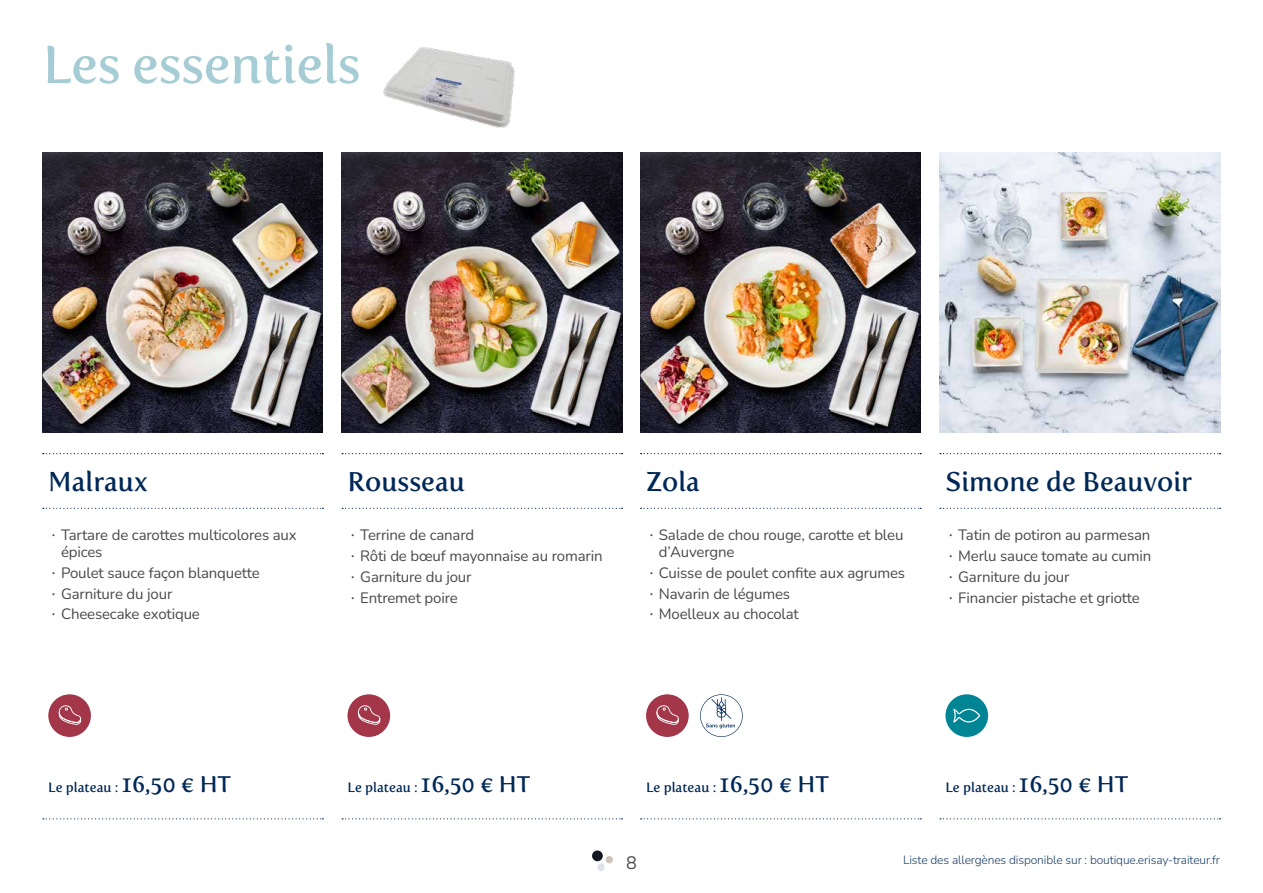
<style>
.page{position:relative;width:1263px;height:893px;background:#fff}
.page>*{position:absolute;margin:0;border:0;box-sizing:border-box;transform-origin:0 0}
.t1{font:52.5px "Fertigo Pro";letter-spacing:-.01em;color:#a6cdd5}
.t2{font:27px "Fertigo Pro";color:#002856}
.t3{font:200 18px "Nunito";color:#4a4a49}
.t4{font:200 15px/20.7px "Nunito";letter-spacing:-.01em;color:#4a4a49}
.t5{font:13.5px "Fertigo Pro";color:#002856}
.t6{font:200 12px "Nunito";letter-spacing:-.01em;color:#1a3e67}
.s1{font-size:18px}
.s2{font-size:22.5px}
</style>
<div class="page">
<img style="left:383px;top:47px;width:132px;height:81px">
<svg style="left:43px;top:453px;width:280px;height:1px"></svg>
<svg style="left:43px;top:818px;width:280px;height:1px"></svg>
<svg style="left:43px;top:508px;width:280px;height:1px"></svg>
<img style="left:42px;top:152px;width:281px;height:281px">
<div style="left:48px;top:694px;width:43px;height:43px;background:#a4364a;border-radius:50%"></div>
<svg style="left:59px;top:705px;width:22px;height:20px"></svg>
<svg style="left:342px;top:453px;width:281px;height:1px"></svg>
<svg style="left:342px;top:818px;width:281px;height:1px"></svg>
<svg style="left:342px;top:508px;width:281px;height:1px"></svg>
<img style="left:341px;top:152px;width:281px;height:281px">
<div style="left:347px;top:694px;width:43px;height:43px;background:#a4364a;border-radius:50%"></div>
<svg style="left:358px;top:705px;width:22px;height:20px"></svg>
<svg style="left:641px;top:453px;width:280px;height:1px"></svg>
<svg style="left:641px;top:818px;width:280px;height:1px"></svg>
<svg style="left:641px;top:508px;width:280px;height:1px"></svg>
<img style="left:640px;top:152px;width:281px;height:281px">
<div style="left:646px;top:694px;width:43px;height:43px;background:#a4364a;border-radius:50%"></div>
<svg style="left:656px;top:705px;width:23px;height:20px"></svg>
<svg style="left:700px;top:694px;width:43px;height:43px"></svg>
<svg style="left:940px;top:453px;width:280px;height:1px"></svg>
<svg style="left:940px;top:818px;width:280px;height:1px"></svg>
<svg style="left:940px;top:508px;width:280px;height:1px"></svg>
<img style="left:939px;top:152px;width:281px;height:281px">
<div style="left:945px;top:694px;width:43px;height:43px;background:#018494;border-radius:50%"></div>
<svg style="left:953px;top:708px;width:27px;height:15px"></svg>
<div style="left:592px;top:850px;width:11px;height:11px;background:#131723;border-radius:50%"></div>
<div style="left:605px;top:856px;width:8px;height:7px;background:#d1c3ba;border-radius:50%"></div>
<div style="left:597px;top:863px;width:8px;height:8px;background:#dee2ed;border-radius:50%"></div>
<h1 class="t1" style="left:43px;top:34px;width:320px">Les essentiels</h1>
<h2 class="t2" style="left:48px;top:466px;width:101px">Malraux</h2>
<p class="t4" style="left:61px;top:526px;width:237px;line-height:16.5px;text-indent:-13px"><span class="s1">∙</span>Tartare de carottes multicolores aux épices</p>
<p class="t4" style="left:48px;top:562px;width:213px"><span class="s1">∙</span>Poulet sauce façon blanquette <span class="s1">∙</span>Garniture du jour <span class="s1">∙</span>Cheesecake exotique</p>
<h2 class="t2" style="left:347px;top:466px;width:119px">Rousseau</h2>
<p class="t4" style="left:347px;top:524px;width:257px"><span class="s1">∙</span>Terrine de canard<br><span class="s1">∙</span>Rôti de bœuf mayonnaise au romarin <span class="s1">∙</span>Garniture du jour<br><span class="s1">∙</span>Entremet poire</p>
<h2 class="t2" style="left:646px;top:466px;width:55px">Zola</h2>
<p class="t4" style="left:659px;top:526px;width:246px;line-height:16.5px;text-indent:-13px"><span class="s1">∙</span>Salade de chou rouge, carotte et bleu d’Auvergne</p>
<p class="t4" style="left:646px;top:562px;width:261px"><span class="s1">∙</span>Cuisse de poulet confite aux agrumes <span class="s1">∙</span>Navarin de légumes<br><span class="s1">∙</span>Moelleux au chocolat</p>
<h2 class="t2" style="left:945px;top:466px;width:248px">Simone de Beauvoir</h2>
<p class="t4" style="left:945px;top:524px;width:207px"><span class="s1">∙</span>Tatin de potiron au parmesan <span class="s1">∙</span>Merlu sauce tomate au cumin <span class="s1">∙</span>Garniture du jour<br><span class="s1">∙</span>Financier pistache et griotte</p>
<p class="t5" style="left:48px;top:779px;width:184px">Le plateau : <span class="s2">16,50 € HT</span></p>
<p class="t5" style="left:347px;top:779px;width:184px">Le plateau : <span class="s2">16,50 € HT</span></p>
<p class="t5" style="left:646px;top:779px;width:184px">Le plateau : <span class="s2">16,50 € HT</span></p>
<p class="t3" style="left:626px;top:850px;width:12px">8</p>
<p class="t5" style="left:945px;top:779px;width:184px">Le plateau : <span class="s2">16,50 € HT</span></p>
<p class="t6" style="left:903px;top:851px;width:318px">Liste des allergènes disponible sur : boutique.erisay-traiteur.fr</p>
</div>
